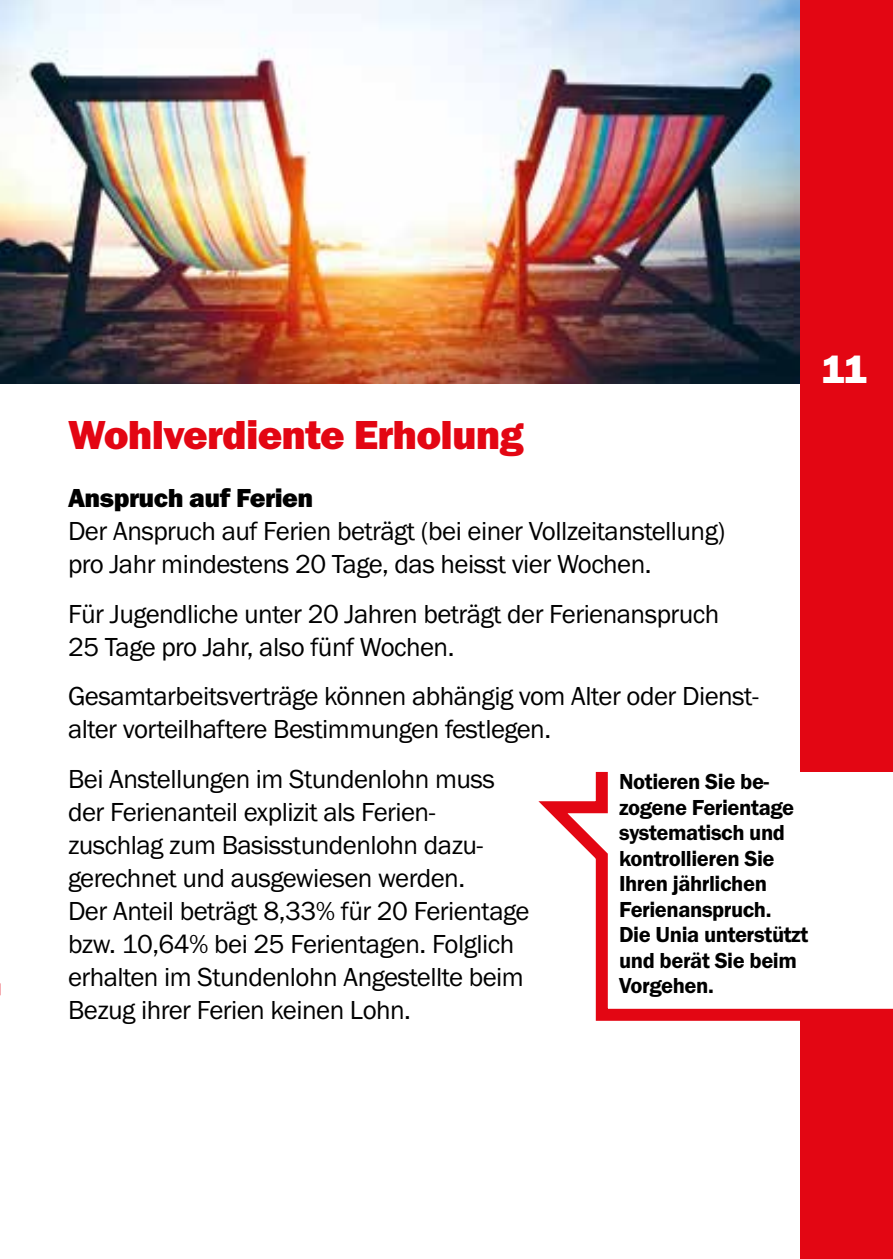
<style>
.page{position:relative;width:893px;height:1259px;background:#e30613}
.page>*{position:absolute;margin:0;border:0;box-sizing:border-box;transform-origin:0 0}
.t1{font:42px "Franklin Got URWT Hea";letter-spacing:-.02em;color:#e30613}
.t2{font:40.5px "Franklin Got URWT Hea";color:#fff}
.t3{font:27px/33px "Franklin Got URWT Boo";letter-spacing:-.02em;color:#000}
.t4{font:27px "Franklin Got URWT Hea";letter-spacing:-.02em;color:#000}
.t5{font:22.5px/25.5px "Franklin Got URWT Dem";letter-spacing:-.02em;color:#000}
</style>
<div class="page">
<div style="left:0;top:383px;width:799px;height:876px;background:#fff"></div>
<svg style="left:538px;top:760px;width:355px;height:266px"></svg>
<svg style="left:0;top:983px;width:1px;height:13px"></svg>
<img style="left:0;top:0;width:799px;height:383px">
<h1 class="t1" style="left:68px;top:410px;width:457px">Wohlverdiente Erholung</h1>
<p class="t4" style="left:68px;top:482px;width:247px">Anspruch auf Ferien</p>
<p class="t3" style="left:68px;top:515px;width:659px">Der Anspruch auf Ferien beträgt (bei einer Vollzeitanstellung) pro Jahr mindestens 20 Tage, das heisst vier Wochen.</p>
<p class="t3" style="left:68px;top:598px;width:653px">Für Jugendliche unter 20 Jahren beträgt der Ferienanspruch<br>25 Tage pro Jahr, also fünf Wochen.</p>
<p class="t3" style="left:68px;top:680px;width:692px">Gesamtarbeitsverträge können abhängig vom Alter oder Dienst&shy;alter vorteilhaftere Bestimmungen festlegen.</p>
<p class="t3" style="left:68px;top:762px;width:463px">Bei Anstellungen im Stundenlohn muss der Ferienanteil explizit als Ferien-- zuschlag zum Basisstundenlohn dazu&shy;gerechnet und ausgewiesen werden.<br>Der Anteil beträgt 8,33% für 20 Ferientage bzw. 10,64% bei 25 Ferientagen. Folglich erhalten im Stundenlohn Angestellte beim Bezug ihrer Ferien keinen Lohn.</p>
<p class="t5" style="left:619px;top:769px;width:191px">Notieren Sie be--- zogene Ferientage systematisch und kontrollieren Sie<br>Ihren jährlichen<br>Ferienanspruch.<br>Die Unia unterstützt und berät Sie beim<br>Vorgehen.</p>
<h2 class="t2" style="left:821px;top:346px;width:48px">11</h2>
</div>
